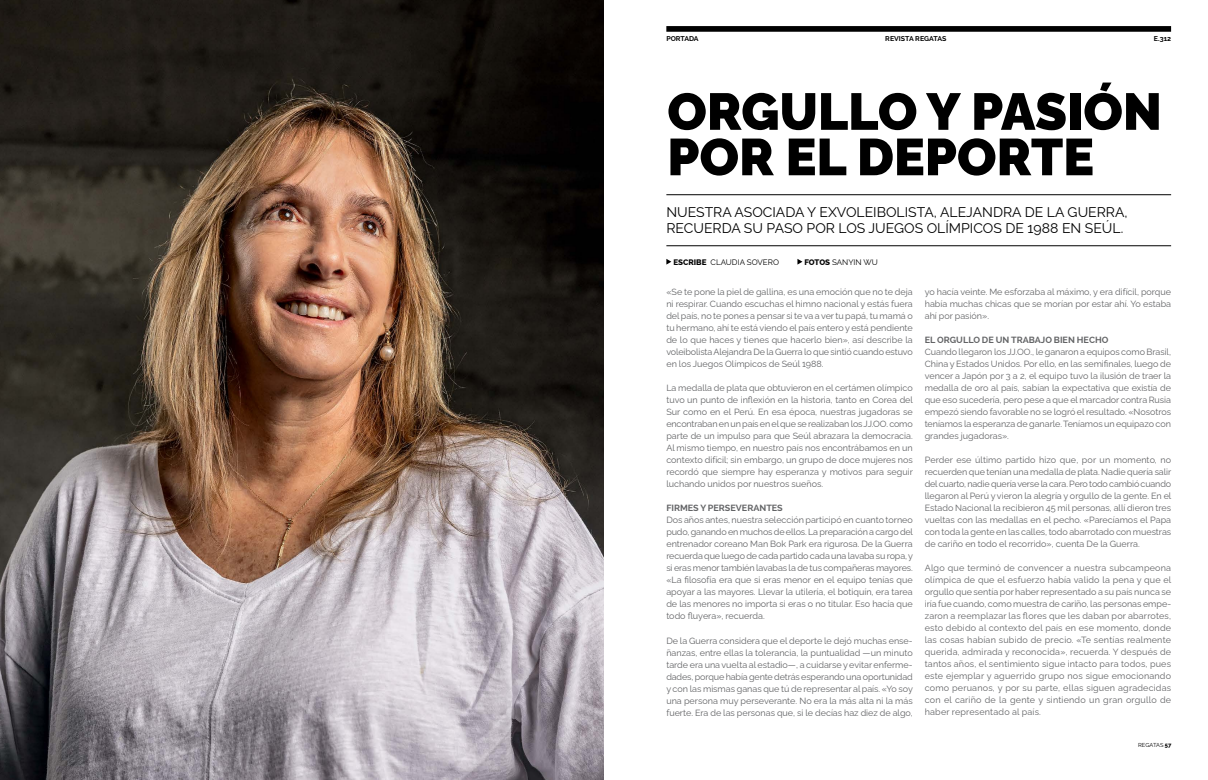
<style>
.page{position:relative;width:1208px;height:780px;background:#fff}
.page>*{position:absolute;margin:0;border:0;box-sizing:border-box;transform-origin:0 0}
.t1{font:100 51.7px/45.4px "Raleway";color:#000}
.t2{font:100 14px/16px "Raleway";color:#000}
.t3{font:100 9px/12px "Raleway";color:#636466;text-align:justify}
.t4{font:700 9px "Raleway";color:#636466}
.t5{font:100 8px "Raleway";color:#000}
.t6{font:700 7px "Raleway";color:#000}
.t7{font:100 5.8px "Raleway";letter-spacing:-.01em;color:#000}
.s1{font-weight:800}
</style>
<div class="page">
<img style="left:0;top:0;width:604px;height:780px">
<svg style="left:666px;top:259px;width:5px;height:5px"></svg>
<svg style="left:797px;top:259px;width:5px;height:5px"></svg>
<hr style="left:666px;top:194px;width:505px;height:1px;background:#000">
<hr style="left:666px;top:245px;width:505px;height:1px;background:#000">
<div style="left:666px;top:26px;width:505px;height:6px;background:#000"></div>
<p class="t6" style="left:666px;top:34px;width:34px">PORTADA</p>
<p class="t6" style="left:885px;top:34px;width:63px">REVISTA REGATAS</p>
<p class="t6" style="left:1154px;top:34px;width:19px">E.312</p>
<h1 class="t1" style="left:667px;top:83px;width:496px">ORGULLO Y PASIÓN<br>POR EL DEPORTE</h1>
<h2 class="t2" style="left:666px;top:202px;width:463px">NUESTRA ASOCIADA Y EXVOLEIBOLISTA, ALEJANDRA DE LA GUERRA,<br>RECUERDA SU PASO POR LOS JUEGOS OLÍMPICOS DE 1988 EN SEÚL.</h2>
<p class="t5" style="left:673px;top:255px;width:107px"><span class="s1">ESCRIBE</span> CLAUDIA SOVERO</p>
<p class="t5" style="left:804px;top:255px;width:75px"><span class="s1">FOTOS</span> SANYIN WU</p>
<p class="t3" style="left:666px;top:285px;width:248px">«Se te pone la piel de gallina, es una emoción que no te deja ni respirar. Cuando escuchas el himno nacional y estás fuera del país, no te pones a pensar si te va a ver tu papá, tu mamá o tu hermano, ahí te está viendo el país entero y está pendiente de lo que haces y tienes que hacerlo bien», así describe la voleibolista Alejandra De la Guerra lo que sintió cuando estuvo en los Juegos Olímpicos de Seúl 1988.</p>
<p class="t3" style="left:666px;top:381px;width:248px">La medalla de plata que obtuvieron en el certámen olímpico tuvo un punto de inflexión en la historia, tanto en Corea del Sur como en el Perú. En esa época, nuestras jugadoras se encontraban en un país en el que se realizaban los JJ.OO. como parte de un impulso para que Seúl abrazara la democracia.<br>Al mismo tiempo, en nuestro país nos encontrábamos en un contexto difícil; sin embargo, un grupo de doce mujeres nos recordó que siempre hay esperanza y motivos para seguir luchando unidos por nuestros sueños.</p>
<p class="t4" style="left:666px;top:503px;width:118px">FIRMES Y PERSEVERANTES</p>
<p class="t3" style="left:666px;top:513px;width:248px">Dos años antes, nuestra selección participó en cuanto torneo pudo, ganando en muchos de ellos. La preparación a cargo del entrenador coreano Man Bok Park era rigurosa. De la Guerra recuerda que luego de cada partido cada una lavaba su ropa, y si eras menor también lavabas la de tus compañeras mayores. «La filosofía era que si eras menor en el equipo tenías que apoyar a las mayores. Llevar la utilería, el botiquín, era tarea de las menores no importa si eras o no titular. Eso hacía que todo fluyera», recuerda.</p>
<p class="t3" style="left:666px;top:633px;width:248px">De la Guerra considera que el deporte le dejó muchas ense&shy;ñanzas, entre ellas la tolerancia, la puntualidad —un minuto tarde era una vuelta al estadio—, a cuidarse y evitar enferme&shy;dades, porque había gente detrás esperando una oportunidad y con las mismas ganas que tú de representar al país. «Yo soy una persona muy perseverante. No era la más alta ni la más fuerte. Era de las personas que, si le decías haz diez de algo,</p>
<p class="t3" style="left:924px;top:285px;width:248px">yo hacía veinte. Me esforzaba al máximo, y era difícil, porque había muchas chicas que se morían por estar ahí. Yo estaba ahí por pasión».</p>
<p class="t4" style="left:924px;top:335px;width:185px">EL ORGULLO DE UN TRABAJO BIEN HECHO</p>
<p class="t3" style="left:924px;top:345px;width:248px">Cuando llegaron los JJ.OO., le ganaron a equipos como Brasil, China y Estados Unidos. Por ello, en las semifinales, luego de vencer a Japón por 3 a 2, el equipo tuvo la ilusión de traer la medalla de oro al país, sabían la expectativa que existía de que eso sucedería, pero pese a que el marcador contra Rusia empezó siendo favorable no se logró el resultado. «Nosotros teníamos la esperanza de ganarle. Teníamos un equipazo con grandes jugadoras».</p>
<p class="t3" style="left:924px;top:453px;width:248px">Perder ese último partido hizo que, por un momento, no recuerden que tenían una medalla de plata. Nadie quería salir del cuarto, nadie quería verse la cara. Pero todo cambió cuando llegaron al Perú y vieron la alegría y orgullo de la gente. En el Estado Nacional la recibieron 45 mil personas, allí dieron tres vueltas con las medallas en el pecho. «Parecíamos el Papa con toda la gente en las calles, todo abarrotado con muestras de cariño en todo el recorrido», cuenta De la Guerra.</p>
<p class="t3" style="left:924px;top:561px;width:248px">Algo que terminó de convencer a nuestra subcampeona olímpica de que el esfuerzo había valido la pena y que el orgullo que sentía por haber representado a su país nunca se iría fue cuando, como muestra de cariño, las personas empe&shy;zaron a reemplazar las flores que les daban por abarrotes, esto debido al contexto del país en ese momento, donde las cosas habían subido de precio. «Te sentías realmente querida, admirada y reconocida», recuerda. Y después de tantos años, el sentimiento sigue intacto para todos, pues este ejemplar y aguerrido grupo nos sigue emocionando como peruanos, y por su parte, ellas siguen agradecidas con el cariño de la gente y sintiendo un gran orgullo de haber representado al país.</p>
<p class="t7" style="left:1138px;top:740px;width:35px">REGATAS <span class="s1">57</span></p>
</div>
